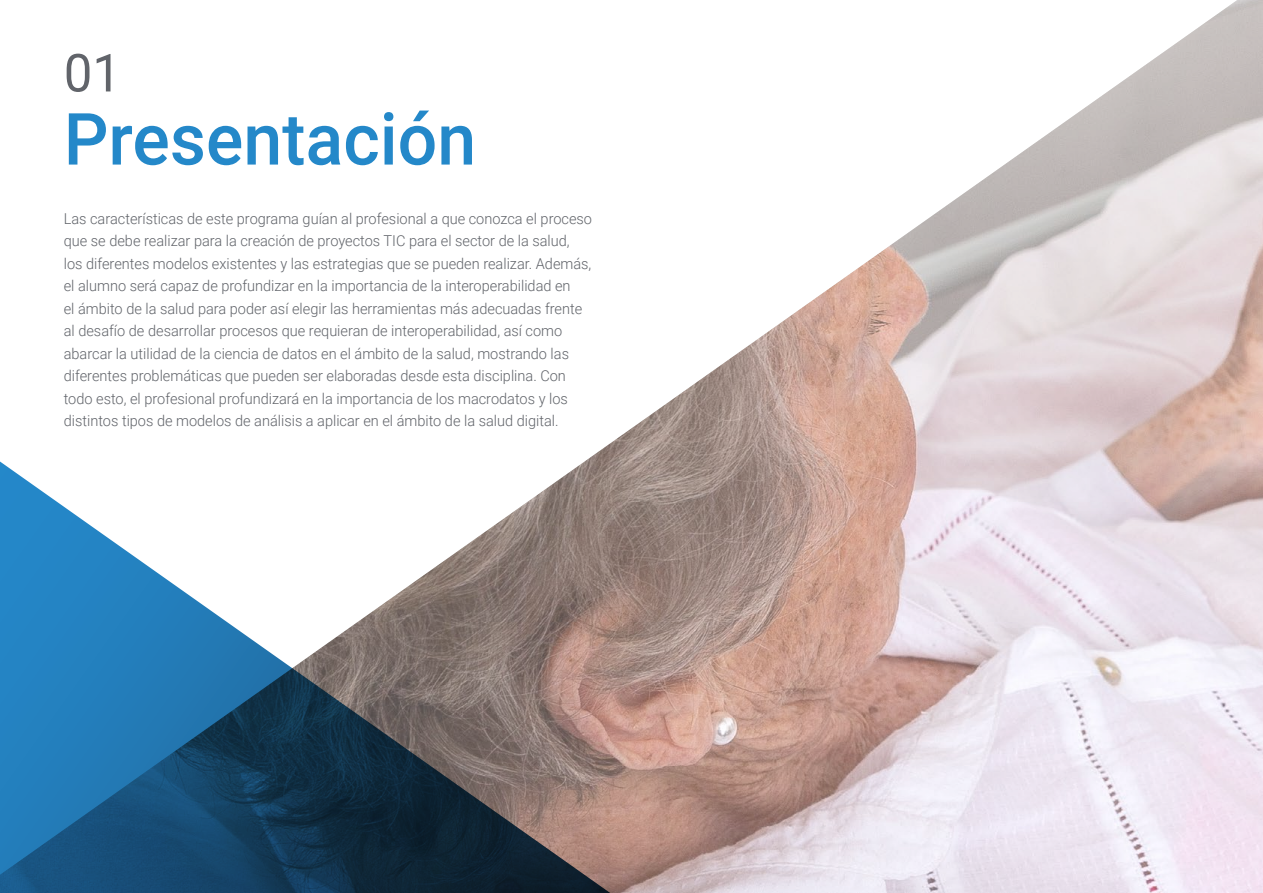
<style>
.page{position:relative;width:1263px;height:893px;background:#fff}
.page>*{position:absolute;margin:0;border:0;box-sizing:border-box;transform-origin:0 0}
.t1{font:500 72px "Roboto";color:#2488c9}
.t2{font:52.5px "Roboto";color:#61646a}
.t3{font:300 15px/22.5px "Roboto";color:#61646a}
</style>
<div class="page">
<img style="left:606px;top:0;width:657px;height:893px">
<svg style="left:0;top:446px;width:640px;height:447px"></svg>
<h2 class="t2" style="left:64px;top:36px;width:59px">01</h2>
<h1 class="t1" style="left:64px;top:89px;width:414px">Presentación</h1>
<p class="t3" style="left:64px;top:207px;width:530px">Las características de este programa guían al profesional a que conozca el proceso que se debe realizar para la creación de proyectos TIC para el sector de la salud, los diferentes modelos existentes y las estrategias que se pueden realizar. Además, el alumno será capaz de profundizar en la importancia de la interoperabilidad en<br>el ámbito de la salud para poder así elegir las herramientas más adecuadas frente al desafío de desarrollar procesos que requieran de interoperabilidad, así como abarcar la utilidad de la ciencia de datos en el ámbito de la salud, mostrando las diferentes problemáticas que pueden ser elaboradas desde esta disciplina. Con todo esto, el profesional profundizará en la importancia de los macrodatos y los distintos tipos de modelos de análisis a aplicar en el ámbito de la salud digital.</p>
</div>
